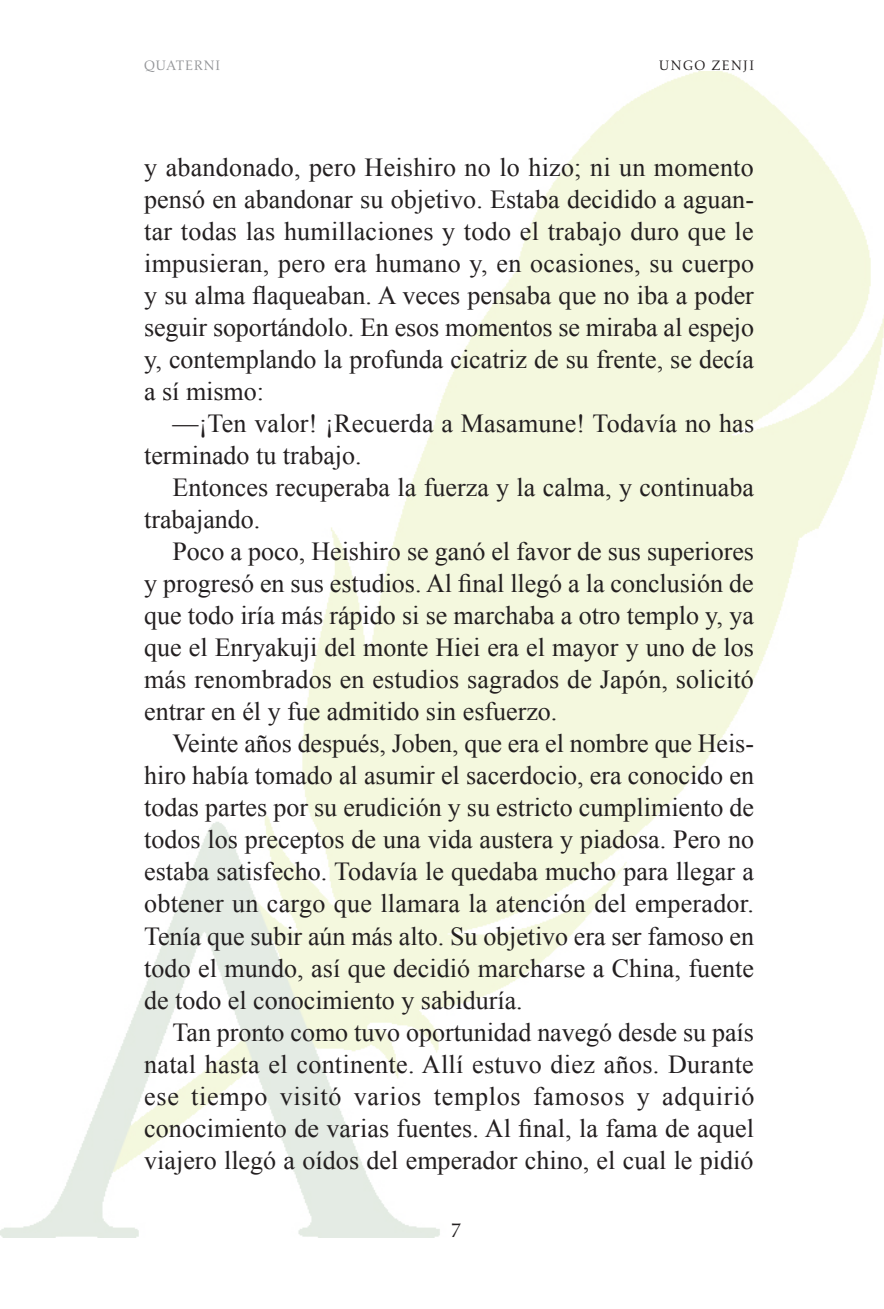
<style>
.page{position:relative;width:884px;height:1309px;background:#fff}
.page>*{position:absolute;margin:0;border:0;box-sizing:border-box;transform-origin:0 0}
.texto_yo{font:26px/32px "Times New Roman";color:#231f20;text-align:justify}
.t1{font:20px "Aldus LT Std";color:#231f20}
.t2{font:14px "Aldus LT Std";letter-spacing:.1em;color:#231f20}
.t3{font:14px "Aldus LT Std";letter-spacing:.05em;color:#939598}
</style>
<div class="page">
<img style="left:0;top:71px;width:883px;height:1166px">
<p class="t3" style="left:144px;top:57px;width:77px">QUATERNI</p>
<p class="t2" style="left:659px;top:57px;width:96px">UNGO ZENJI</p>
<p class="texto_yo" style="left:144px;top:151px;width:611px">y abandonado, pero Heishiro no lo hizo; ni un momento pensó en abandonar su objetivo. Estaba decidido a aguan&shy;tar todas las humillaciones y todo el trabajo duro que le impusieran, pero era humano y, en ocasiones, su cuerpo y su alma flaqueaban. A veces pensaba que no iba a poder seguir soportándolo. En esos momentos se miraba al espejo y, contemplando la profunda cicatriz de su frente, se decía a sí mismo:</p>
<p class="texto_yo" style="left:144px;top:407px;width:611px;text-indent:28px">—¡Ten valor! ¡Recuerda a Masamune! Todavía no has terminado tu trabajo.</p>
<p class="texto_yo" style="left:144px;top:471px;width:611px;text-indent:28px">Entonces recuperaba la fuerza y la calma, y continuaba trabajando.</p>
<p class="texto_yo" style="left:144px;top:535px;width:611px;text-indent:28px">Poco a poco, Heishiro se ganó el favor de sus superiores y progresó en sus estudios. Al final llegó a la conclusión de que todo iría más rápido si se marchaba a otro templo y, ya que el Enryakuji del monte Hiei era el mayor y uno de los más renombrados en estudios sagrados de Japón, solicitó entrar en él y fue admitido sin esfuerzo.</p>
<p class="texto_yo" style="left:144px;top:727px;width:611px;text-indent:28px">Veinte años después, Joben, que era el nombre que Heis&shy;hiro había tomado al asumir el sacerdocio, era conocido en todas partes por su erudición y su estricto cumplimiento de todos los preceptos de una vida austera y piadosa. Pero no estaba satisfecho. Todavía le quedaba mucho para llegar a obtener un cargo que llamara la atención del emperador.<br>Tenía que subir aún más alto. Su objetivo era ser famoso en todo el mundo, así que decidió marcharse a China, fuente de todo el conocimiento y sabiduría.</p>
<p class="texto_yo" style="left:144px;top:1015px;width:611px;text-indent:28px">Tan pronto como tuvo oportunidad navegó desde su país natal hasta el continente. Allí estuvo diez años. Durante ese tiempo visitó varios templos famosos y adquirió conocimiento de varias fuentes. Al final, la fama de aquel viajero llegó a oídos del emperador chino, el cual le pidió</p>
<p class="t1" style="left:451px;top:1219px;width:11px">7</p>
</div>
